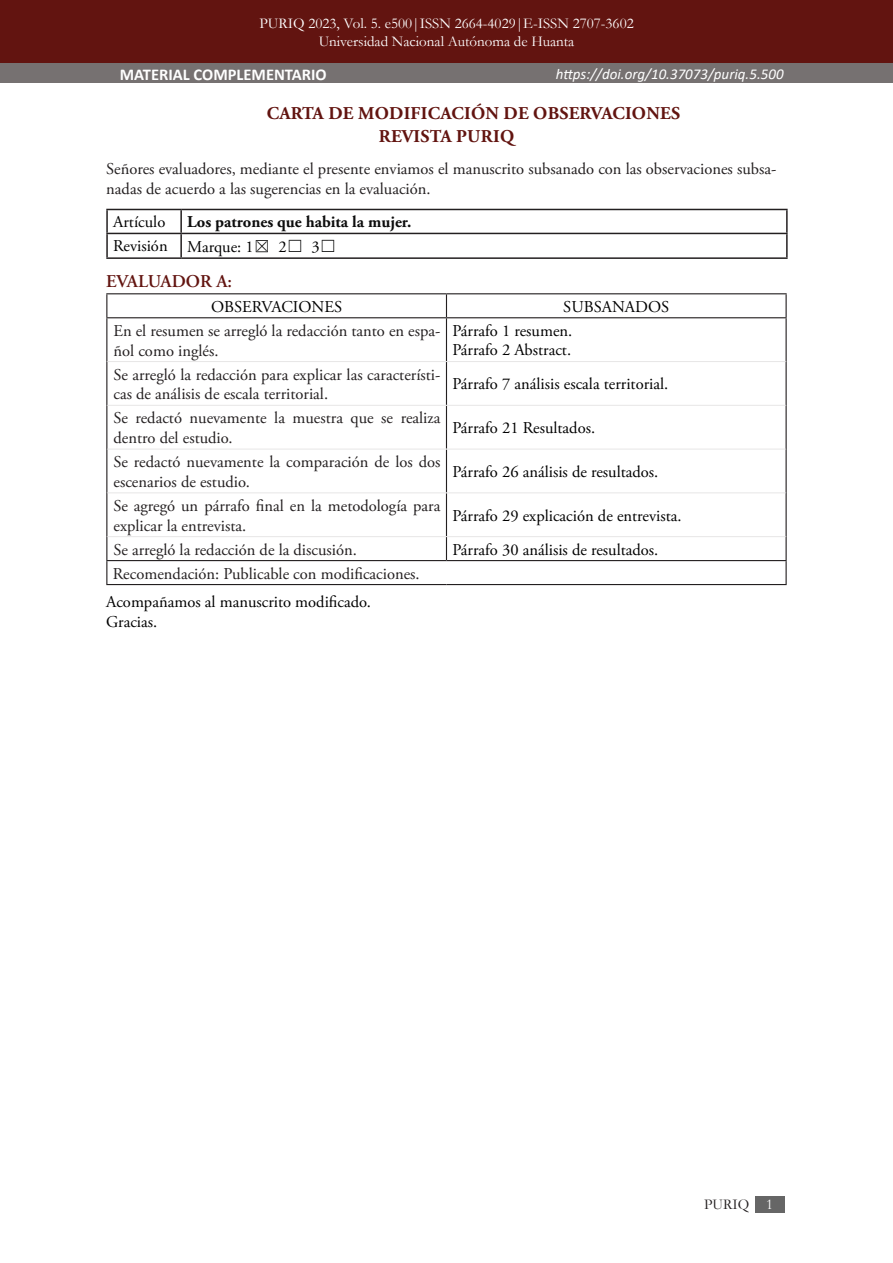
<style>
.page{position:relative;width:893px;height:1263px;background:#fff}
.page>*{position:absolute;margin:0;border:0;box-sizing:border-box;transform-origin:0 0}
.Titulo_de_Seccion{font:700 18px "Adobe Garamond Pro";letter-spacing:.015em;color:#621410}
.Titulo_Evaluador{font:600 18px "Adobe Garamond Pro";letter-spacing:-.005em;color:#621410}
.Lista_Obeservacion{font:16.5px/19.8px "Adobe Garamond Pro";color:#231f20}
.Parrafo_subsanado{font:16.5px "Adobe Garamond Pro";color:#000}
.Parrafo{font:16.5px/19.8px "Adobe Garamond Pro";color:#231f20}
.t1{font:700 16.5px "Adobe Garamond Pro";color:#0d0d0d}
.t2{font:700 16.5px "Calibri";color:#fff}
.t3{font:15px/18px "Garamond";color:#fff;text-align:center}
.t4{font:italic 15px "Calibri";color:#fff}
.t5{font:15px "Garamond";color:#231f20}
.s1{font-family:"MS Gothic"}
.s2{color:#fff}
</style>
<div class="page">
<div style="left:0;top:0;width:893px;height:64px;background:#621410"></div>
<div style="left:755px;top:1196px;width:29px;height:16px;background:#666"></div>
<div style="left:0;top:64px;width:446px;height:19px;background:#767171"></div>
<div style="left:446px;top:64px;width:447px;height:19px;background:#767171"></div>
<hr style="left:106px;top:209px;width:75px;height:1px;background:#231f20">
<hr style="left:106px;top:210px;width:2px;height:23px;background:#231f20">
<hr style="left:181px;top:209px;width:607px;height:1px;background:#231f20">
<hr style="left:180px;top:210px;width:2px;height:23px;background:#231f20">
<hr style="left:786px;top:210px;width:2px;height:23px;background:#231f20">
<hr style="left:106px;top:233px;width:75px;height:1px;background:#231f20">
<hr style="left:106px;top:234px;width:2px;height:23px;background:#231f20">
<hr style="left:181px;top:233px;width:607px;height:1px;background:#231f20">
<hr style="left:180px;top:234px;width:2px;height:23px;background:#231f20">
<hr style="left:786px;top:234px;width:2px;height:23px;background:#231f20">
<hr style="left:106px;top:257px;width:75px;height:2px;background:#231f20">
<hr style="left:181px;top:257px;width:607px;height:2px;background:#231f20">
<hr style="left:106px;top:293px;width:340px;height:1px;background:#231f20">
<svg style="left:106px;top:294px;width:1px;height:23px"></svg>
<hr style="left:446px;top:293px;width:341px;height:1px;background:#231f20">
<svg style="left:446px;top:294px;width:1px;height:23px"></svg>
<hr style="left:785px;top:294px;width:2px;height:23px;background:#231f20">
<hr style="left:106px;top:317px;width:340px;height:1px;background:#231f20">
<hr style="left:106px;top:318px;width:1px;height:44px;background:#231f20">
<hr style="left:446px;top:317px;width:341px;height:1px;background:#231f20">
<hr style="left:446px;top:318px;width:1px;height:43px;background:#231f20">
<hr style="left:785px;top:318px;width:2px;height:44px;background:#231f20">
<hr style="left:106px;top:362px;width:1px;height:43px;background:#231f20">
<hr style="left:446px;top:362px;width:1px;height:43px;background:#231f20">
<hr style="left:785px;top:362px;width:2px;height:43px;background:#231f20">
<hr style="left:106px;top:405px;width:1px;height:44px;background:#231f20">
<hr style="left:446px;top:406px;width:1px;height:43px;background:#231f20">
<hr style="left:785px;top:405px;width:2px;height:44px;background:#231f20">
<hr style="left:106px;top:449px;width:1px;height:44px;background:#231f20">
<hr style="left:446px;top:449px;width:1px;height:43px;background:#231f20">
<hr style="left:785px;top:449px;width:2px;height:44px;background:#231f20">
<hr style="left:106px;top:493px;width:1px;height:44px;background:#231f20">
<hr style="left:446px;top:493px;width:1px;height:43px;background:#231f20">
<hr style="left:785px;top:493px;width:2px;height:44px;background:#231f20">
<svg style="left:446px;top:537px;width:1px;height:23px"></svg>
<hr style="left:785px;top:537px;width:2px;height:23px;background:#231f20">
<hr style="left:106px;top:560px;width:340px;height:1px;background:#231f20">
<svg style="left:106px;top:537px;width:1px;height:47px"></svg>
<hr style="left:446px;top:560px;width:341px;height:1px;background:#231f20">
<hr style="left:785px;top:561px;width:2px;height:23px;background:#231f20">
<hr style="left:106px;top:584px;width:340px;height:1px;background:#231f20">
<hr style="left:446px;top:584px;width:341px;height:1px;background:#231f20">
<hr style="left:107px;top:361px;width:339px;height:1px;background:#e7e6e6">
<hr style="left:446px;top:361px;width:339px;height:1px;background:#e7e6e6">
<hr style="left:107px;top:536px;width:339px;height:1px;background:#e7e6e6">
<hr style="left:446px;top:536px;width:339px;height:1px;background:#e7e6e6">
<hr style="left:107px;top:405px;width:339px;height:1px;background:#e7e6e6">
<hr style="left:446px;top:405px;width:339px;height:1px;background:#e7e6e6">
<hr style="left:107px;top:449px;width:339px;height:1px;background:#e7e6e6">
<hr style="left:446px;top:449px;width:339px;height:1px;background:#e7e6e6">
<hr style="left:107px;top:492px;width:339px;height:1px;background:#e7e6e6">
<hr style="left:446px;top:492px;width:339px;height:1px;background:#e7e6e6">
<p class="t3" style="left:259px;top:14px;width:376px">PURIQ 2023, Vol. 5. e500|ISSN 2664-4029|E-ISSN 2707-3602<br>Universidad Nacional Autónoma de Huanta</p>
<p class="t2" style="left:120px;top:62px;width:208px">MATERIAL COMPLEMENTARIO</p>
<p class="t4" style="left:556px;top:64px;width:229px">https://doi.org/10.37073/puriq.5.500</p>
<p class="Titulo_de_Seccion" style="left:267px;top:103px;width:415px">CARTA DE MODIFICACIÓN DE OBSERVACIONES</p>
<p class="Titulo_de_Seccion" style="left:379px;top:126px;width:137px">REVISTA PURIQ</p>
<p class="Parrafo" style="left:106px;top:160px;width:672px">Señores evaluadores, mediante el presente enviamos el manuscrito subsanado con las observaciones subsa&shy;nadas de acuerdo a las sugerencias en la evaluación.</p>
<p class="Parrafo_subsanado" style="left:113px;top:212px;width:54px">Artículo</p>
<p class="t1" style="left:187px;top:213px;width:226px">Los patrones que habita la mujer.</p>
<p class="Parrafo_subsanado" style="left:113px;top:236px;width:56px">Revisión</p>
<p class="Parrafo_subsanado" style="left:187px;top:237px;width:151px">Marque: 1<span class="s1">☒</span> 2<span class="s1">☐</span> 3<span class="s1">☐</span></p>
<p class="Titulo_Evaluador" style="left:106px;top:271px;width:127px">EVALUADOR A:</p>
<p class="Parrafo_subsanado" style="left:211px;top:297px;width:133px">OBSERVACIONES</p>
<p class="Parrafo_subsanado" style="left:563px;top:297px;width:107px">SUBSANADOS</p>
<p class="Lista_Obeservacion" style="left:113px;top:321px;width:328px">En el resumen se arregló la redacción tanto en espa&shy;ñol como inglés.</p>
<p class="Parrafo_subsanado" style="left:452px;top:321px;width:121px">Párrafo 1 resumen.</p>
<p class="Parrafo_subsanado" style="left:452px;top:340px;width:120px">Párrafo 2 Abstract.</p>
<p class="Lista_Obeservacion" style="left:113px;top:365px;width:328px">Se arregló la redacción para explicar las característi&shy;cas de análisis de escala territorial.</p>
<p class="Parrafo_subsanado" style="left:452px;top:374px;width:217px">Párrafo 7 análisis escala territorial.</p>
<p class="Lista_Obeservacion" style="left:113px;top:409px;width:328px">Se redactó nuevamente la muestra que se realiza dentro del estudio.</p>
<p class="Parrafo_subsanado" style="left:452px;top:418px;width:144px">Párrafo 21 Resultados.</p>
<p class="Lista_Obeservacion" style="left:113px;top:452px;width:328px">Se redactó nuevamente la comparación de los dos escenarios de estudio.</p>
<p class="Parrafo_subsanado" style="left:452px;top:462px;width:207px">Párrafo 26 análisis de resultados.</p>
<p class="Lista_Obeservacion" style="left:113px;top:496px;width:328px">Se agregó un párrafo final en la metodología para explicar la entrevista.</p>
<p class="Parrafo_subsanado" style="left:452px;top:506px;width:231px">Párrafo 29 explicación de entrevista.</p>
<p class="Lista_Obeservacion" style="left:113px;top:540px;width:245px">Se arregló la redacción de la discusión.</p>
<p class="Parrafo_subsanado" style="left:452px;top:539px;width:207px">Párrafo 30 análisis de resultados.</p>
<p class="Parrafo" style="left:113px;top:564px;width:308px">Recomendación: Publicable con modificaciones.</p>
<p class="Parrafo_subsanado" style="left:106px;top:592px;width:266px">Acompañamos al manuscrito modificado.</p>
<p class="Parrafo_subsanado" style="left:106px;top:611px;width:53px">Gracias.</p>
<p class="t5" style="left:704px;top:1194px;width:71px">PURIQ <span class="s2">1</span></p>
</div>
